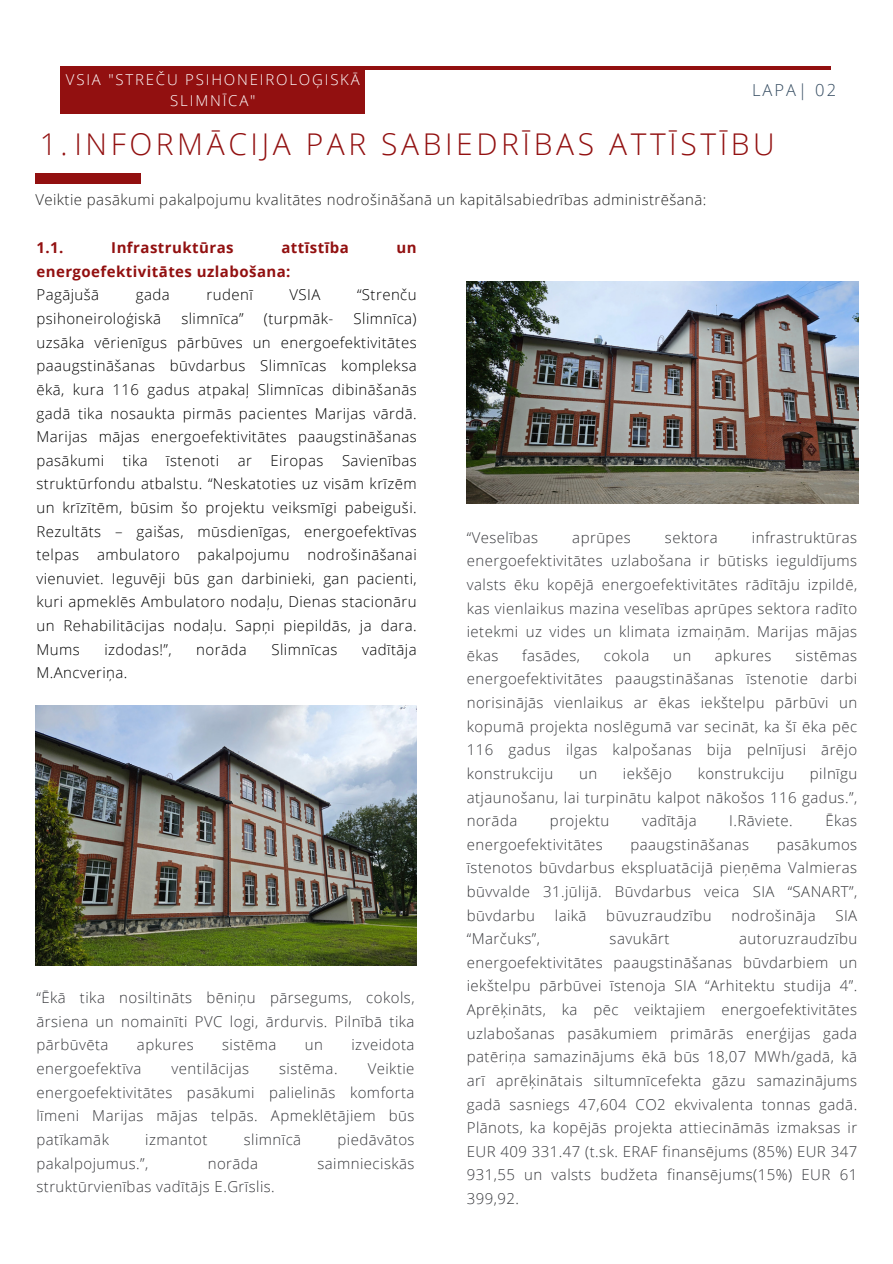
<style>
.page{position:relative;width:893px;height:1264px;background:#fff}
.page>*{position:absolute;margin:0;border:0;box-sizing:border-box;transform-origin:0 0}
.t1{font:300 30px "Open Sans";letter-spacing:.12em;color:#921010}
.t2{font:300 16.5px "Open Sans";letter-spacing:.12em;color:#364d62}
.t3{font:300 15px/23.5px "Open Sans";letter-spacing:.03em;color:#38393d;text-align:justify}
.t4{font:300 15px/23.5px "Open Sans";letter-spacing:.03em;color:#000;text-align:justify}
.t5{font:300 15px "Open Sans";letter-spacing:.03em;color:#222}
.t6{font:700 15px "Open Sans";letter-spacing:.03em;color:#921010}
.t7{font:300 15px/20.4px "Open Sans";letter-spacing:.12em;color:#fff;text-align:center}
</style>
<div class="page">
<hr style="left:60px;top:66px;width:770px;height:4px;background:#921010">
<div style="left:60px;top:66px;width:305px;height:47px;background:#921010"></div>
<div style="left:35px;top:174px;width:106px;height:10px;background:#921010"></div>
<img style="left:35px;top:705px;width:381px;height:260px">
<img style="left:467px;top:282px;width:391px;height:221px">
<p class="t7" style="left:66px;top:69px;width:295px">VSIA "STREČU PSIHONEIROLOĢISKĀ<br>SLIMNĪCA"</p>
<p class="t2" style="left:752px;top:79px;width:85px">LAPA| 02</p>
<p class="t1" style="left:40px;top:123px;width:736px">1.INFORMĀCIJA PAR SABIEDRĪBAS ATTĪSTĪBU</p>
<p class="t5" style="left:35px;top:189px;width:672px">Veiktie pasākumi pakalpojumu kvalitātes nodrošināšanā un kapitālsabiedrības administrēšanā:</p>
<p class="t6" style="left:36px;top:237px;width:28px">1.1.</p>
<p class="t6" style="left:111px;top:237px;width:124px">Infrastruktūras</p>
<p class="t6" style="left:281px;top:237px;width:69px">attīstība</p>
<p class="t6" style="left:396px;top:237px;width:22px">un</p>
<p class="t6" style="left:36px;top:261px;width:255px">energoefektivitātes uzlabošana:</p>
<p class="t4" style="left:36px;top:283px;width:64px">Pagājušā</p>
<p class="t4" style="left:136px;top:283px;width:35px">gada</p>
<p class="t4" style="left:206px;top:283px;width:48px">rudenī</p>
<p class="t4" style="left:289px;top:283px;width:32px">VSIA</p>
<p class="t4" style="left:357px;top:283px;width:61px">“Strenču</p>
<p class="t4" style="left:36px;top:306px;width:126px">psihoneiroloģiskā</p>
<p class="t4" style="left:181px;top:306px;width:64px">slimnīca”</p>
<p class="t4" style="left:264px;top:306px;width:71px">(turpmāk-</p>
<p class="t4" style="left:36px;top:306px;width:382px;text-indent:317px">Slimnīca) uzsāka vērienīgus pārbūves un energoefektivitātes paaugstināšanas būvdarbus Slimnīcas kompleksa ēkā, kura 116 gadus atpakaļ Slimnīcas dibināšanās gadā tika nosaukta pirmās pacientes Marijas vārdā.<br>Marijas mājas energoefektivitātes paaugstināšanas pasākumi tika īstenoti ar Eiropas Savienības struktūrfondu atbalstu. “Neskatoties uz visām krīzēm un krīzītēm, būsim šo projektu veiksmīgi pabeiguši.<br>Rezultāts – gaišas, mūsdienīgas, energoefektīvas telpas ambulatoro pakalpojumu nodrošināšanai vienuviet. Ieguvēji būs gan darbinieki, gan pacienti, kuri apmeklēs Ambulatoro nodaļu, Dienas stacionāru un Rehabilitācijas nodaļu. Sapņi piepildās, ja dara.<br>Mums</p>
<p class="t3" style="left:467px;top:525px;width:392px;text-indent:285px">infrastruktūras energoefektivitātes uzlabošana ir būtisks ieguldījums valsts ēku kopējā energoefektivitātes rādītāju izpildē, kas vienlaikus mazina veselības aprūpes sektora radīto ietekmi uz vides un klimata izmaiņām. Marijas mājas ēkas</p>
<p class="t3" style="left:467px;top:525px;width:73px">“Veselības</p>
<p class="t3" style="left:572px;top:525px;width:60px">aprūpes</p>
<p class="t3" style="left:665px;top:525px;width:54px">sektora</p>
<p class="t4" style="left:104px;top:637px;width:69px">izdodas!”,</p>
<p class="t4" style="left:196px;top:637px;width:52px">norāda</p>
<p class="t4" style="left:271px;top:637px;width:68px">Slimnīcas</p>
<p class="t4" style="left:362px;top:637px;width:56px">vadītāja</p>
<p class="t4" style="left:36px;top:660px;width:93px">M.Ancveriņa.</p>
<p class="t3" style="left:522px;top:643px;width:59px">fasādes,</p>
<p class="t3" style="left:603px;top:643px;width:47px">cokola</p>
<p class="t3" style="left:673px;top:643px;width:20px">un</p>
<p class="t3" style="left:714px;top:643px;width:58px">apkures</p>
<p class="t3" style="left:467px;top:643px;width:392px;text-indent:328px">sistēmas energoefektivitātes paaugstināšanas īstenotie darbi norisinājās vienlaikus ar ēkas iekštelpu pārbūvi un kopumā projekta noslēgumā var secināt, ka šī ēka pēc 116 gadus ilgas kalpošanas bija pelnījusi ārējo konstrukciju</p>
<p class="t3" style="left:579px;top:761px;width:20px">un</p>
<p class="t3" style="left:623px;top:761px;width:50px">iekšējo</p>
<p class="t3" style="left:697px;top:761px;width:88px">konstrukciju</p>
<p class="t3" style="left:467px;top:761px;width:392px;text-indent:343px">pilnīgu atjaunošanu, lai turpinātu kalpot nākošos 116 gadus.”, norāda</p>
<p class="t3" style="left:550px;top:808px;width:61px">projektu</p>
<p class="t3" style="left:642px;top:808px;width:56px">vadītāja</p>
<p class="t3" style="left:729px;top:808px;width:65px">I.Rāviete.</p>
<p class="t3" style="left:825px;top:808px;width:33px">Ēkas</p>
<p class="t3" style="left:467px;top:832px;width:137px">energoefektivitātes</p>
<p class="t3" style="left:630px;top:832px;width:120px">paaugstināšanas</p>
<p class="t3" style="left:467px;top:832px;width:392px;text-indent:310px">pasākumos īstenotos būvdarbus ekspluatācijā pieņēma Valmieras būvvalde 31.jūlijā. Būvdarbus veica SIA “SANART”, būvdarbu</p>
<p class="t3" style="left:554px;top:903px;width:33px">laikā</p>
<p class="t3" style="left:606px;top:903px;width:107px">būvuzraudzību</p>
<p class="t3" style="left:731px;top:903px;width:86px">nodrošināja</p>
<p class="t3" style="left:835px;top:903px;width:23px">SIA</p>
<p class="t3" style="left:36px;top:985px;width:379px">“Ēkā tika nosiltināts bēniņu pārsegums, cokols, ārsiena un nomainīti PVC logi, ārdurvis. Pilnībā tika pārbūvēta</p>
<p class="t3" style="left:137px;top:1032px;width:58px">apkures</p>
<p class="t3" style="left:222px;top:1032px;width:56px">sistēma</p>
<p class="t3" style="left:305px;top:1032px;width:20px">un</p>
<p class="t3" style="left:351px;top:1032px;width:65px">izveidota</p>
<p class="t3" style="left:36px;top:1056px;width:106px">energoefektīva</p>
<p class="t3" style="left:171px;top:1056px;width:79px">ventilācijas</p>
<p class="t3" style="left:279px;top:1056px;width:60px">sistēma.</p>
<p class="t3" style="left:36px;top:1056px;width:379px;text-indent:331px">Veiktie energoefektivitātes pasākumi palielinās komforta līmeni Marijas mājas telpās. Apmeklētājiem būs patīkamāk</p>
<p class="t3" style="left:145px;top:1127px;width:64px">izmantot</p>
<p class="t3" style="left:244px;top:1127px;width:59px">slimnīcā</p>
<p class="t3" style="left:337px;top:1127px;width:79px">piedāvātos</p>
<p class="t3" style="left:36px;top:1150px;width:113px">pakalpojumus.”,</p>
<p class="t3" style="left:208px;top:1150px;width:52px">norāda</p>
<p class="t3" style="left:317px;top:1150px;width:99px">saimnieciskās</p>
<p class="t3" style="left:36px;top:1174px;width:240px">struktūrvienības vadītājs E.Grīslis.</p>
<p class="t3" style="left:467px;top:926px;width:75px">“Marčuks”,</p>
<p class="t3" style="left:609px;top:926px;width:61px">savukārt</p>
<p class="t3" style="left:467px;top:926px;width:392px;text-indent:272px">autoruzraudzību energoefektivitātes paaugstināšanas būvdarbiem un iekštelpu pārbūvei īstenoja SIA “Arhitektu studija 4”.<br>Aprēķināts, ka pēc veiktajiem energoefektivitātes uzlabošanas pasākumiem primārās enerģijas gada patēriņa samazinājums ēkā būs 18,07 MWh/gadā, kā arī aprēķinātais siltumnīcefekta gāzu samazinājums gadā sasniegs 47,604 CO2 ekvivalenta tonnas gadā.<br>Plānots, ka kopējās projekta attiecināmās izmaksas ir EUR 409 331.47 (t.sk. ERAF finansējums (85%) EUR 347<br>931,55 un valsts budžeta finansējums(15%) EUR 61<br>399,92.</p>
</div>
